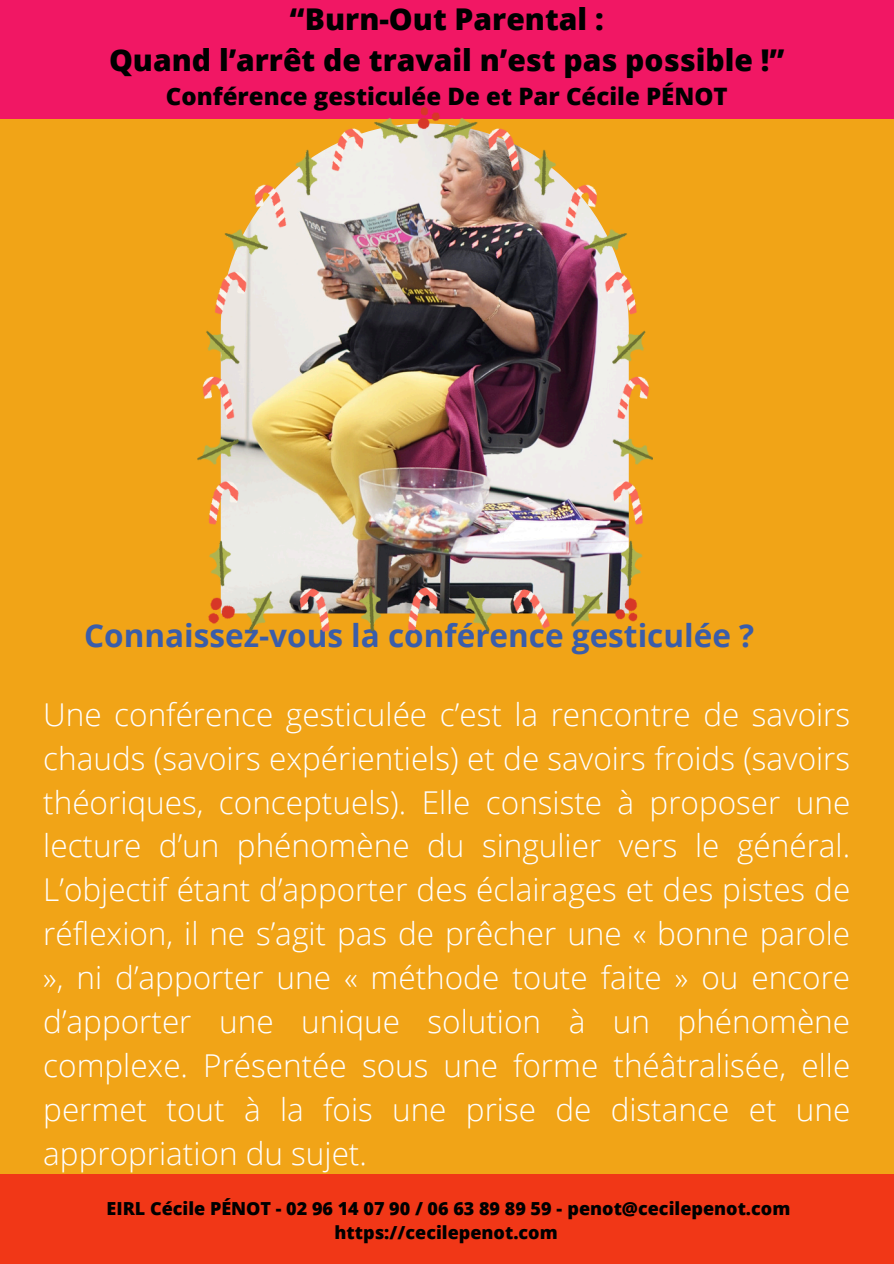
<style>
.page{position:relative;width:894px;height:1264px;background:#fff}
.page>*{position:absolute;margin:0;border:0;box-sizing:border-box;transform-origin:0 0}
.t1{font:300 31.5px/43.8px "Open Sans";color:#fff;text-align:justify}
.t2{font:700 31.5px "Open Sans";color:#3a5daa}
.t3{font:800 30px/41.7px "Open Sans";color:#000;text-align:center}
.t4{font:800 24px "Open Sans";color:#000}
.t5{font:800 18px/24.8px "Open Sans";color:#000;text-align:center}
</style>
<div class="page">
<div style="left:0;top:0;width:893px;height:1263px;background:#f1a417"></div>
<div style="left:0;top:0;width:893px;height:119px;background:#f11764"></div>
<div style="left:0;top:1174px;width:893px;height:89px;background:#f13717"></div>
<img style="left:197px;top:107px;width:455px;height:524px">
<h1 class="t3" style="left:109px;top:-3px;width:676px">“Burn-Out Parental :<br>Quand l’arrêt de travail n’est pas possible !”</h1>
<h1 class="t4" style="left:166px;top:79px;width:563px">Conférence gesticulée De et Par Cécile PÉNOT</h1>
<h1 class="t2" style="left:84px;top:613px;width:671px">Connaissez-vous la conférence gesticulée ?</h1>
<p class="t1" style="left:43px;top:691px;width:808px">Une conférence gesticulée c’est la rencontre de savoirs chauds (savoirs expérientiels) et de savoirs froids (savoirs théoriques, conceptuels). Elle consiste à proposer une lecture d’un phénomène du singulier vers le général.<br>L’objectif étant d’apporter des éclairages et des pistes de réflexion, il ne s’agit pas de prêcher une « bonne parole », ni d’apporter une « méthode toute faite » ou encore d’apporter une unique solution à un phénomène complexe. Présentée sous une forme théâtralisée, elle permet tout à la fois une prise de distance et une appropriation du sujet.</p>
<h2 class="t5" style="left:106px;top:1195px;width:685px">EIRL Cécile PÉNOT - 02 96 14 07 90 / 06 63 89 89 59 - penot@cecilepenot.com https://cecilepenot.com</h2>
</div>
